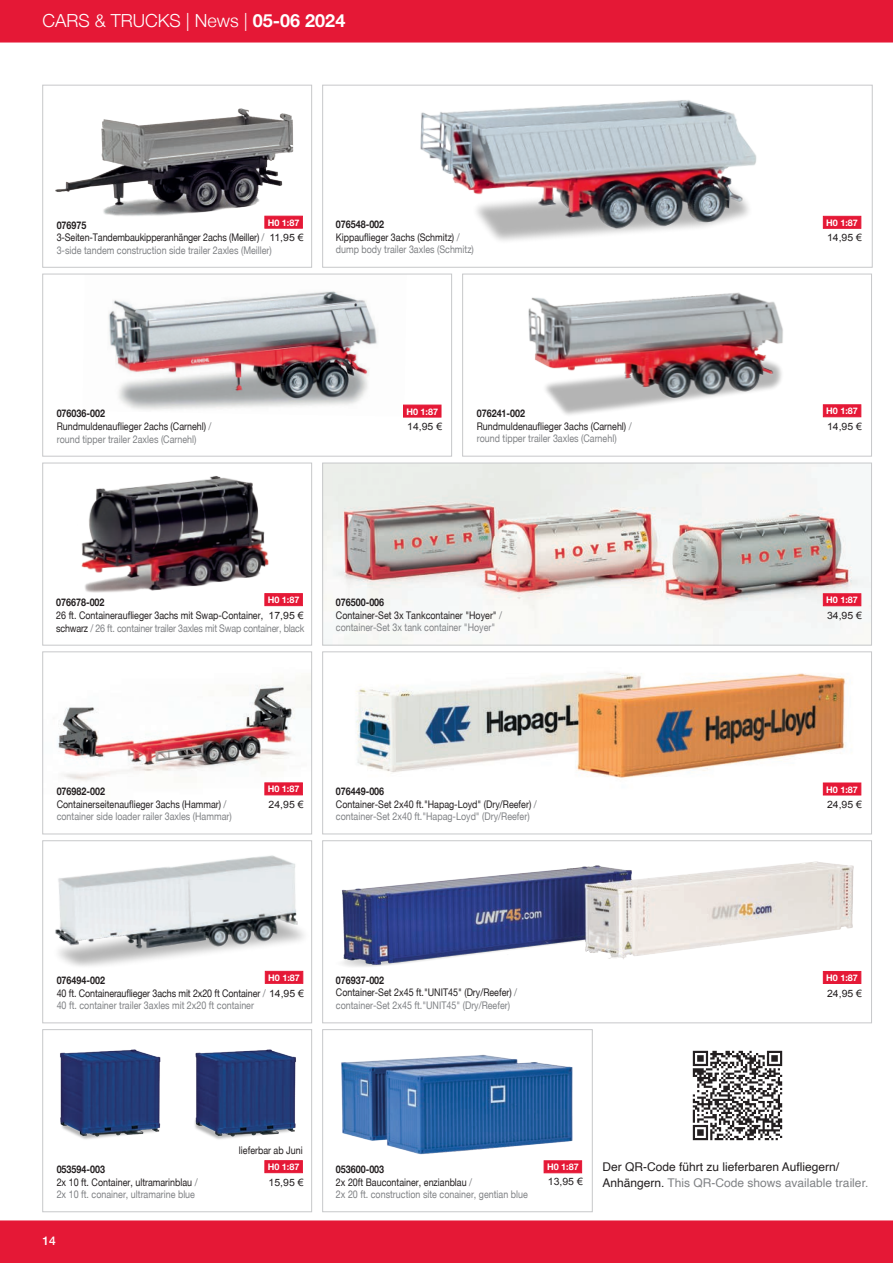
<style>
.page{position:relative;width:893px;height:1263px;background:#fff}
.page>*{position:absolute;margin:0;border:0;box-sizing:border-box;transform-origin:0 0}
.t1{font:300 18px "Helvetica Neue";color:#fff}
.Fliesstext{font:12px "Helvetica";color:#808285}
.Fliesstext-2{font:12px "Helvetica";color:#231f20}
.t2{font:500 12px "Helvetica Neue";color:#fff}
.Artikelnummer{font:10.5px/12.6px "Helvetica Neue";color:#231f20;scale:.85 1}
.Artikelnummer-2{font:10.5px "Helvetica Neue";color:#808285;scale:.85 1}
.Artikelnummer-3{font:700 10.5px "Helvetica Neue";color:#231f20;scale:.85 1}
.Artikelnummer-4{font:10.5px "Helvetica Neue";letter-spacing:-.02em;color:#808285;scale:.85 1}
.Preisangabe{font:10.05px "Arial";color:#231f20;scale:1.04 1}
.Dokumententitel{font:700 9px "Helvetica Neue";color:#fff}
.s1{font-weight:700}
.s2{color:#808285}
.s3{color:#231f20}
.s4{font-family:"Arial";font-size:10.05px}
</style>
<div class="page">
<img style="left:55px;top:108px;width:248px;height:108px">
<div style="left:43px;top:85px;width:269px;height:182px;border:1px solid #c7c8ca"></div>
<img style="left:57px;top:684px;width:253px;height:112px">
<div style="left:43px;top:652px;width:269px;height:182px;border:1px solid #c7c8ca"></div>
<img style="left:55px;top:855px;width:249px;height:129px">
<div style="left:43px;top:840px;width:269px;height:183px;border:1px solid #c7c8ca"></div>
<img style="left:60px;top:1049px;width:243px;height:125px">
<div style="left:43px;top:1029px;width:269px;height:183px;border:1px solid #c7c8ca"></div>
<div style="left:264px;top:216px;width:39px;height:13px;background:#e51836;border:1px solid #e51836"></div>
<div style="left:264px;top:782px;width:39px;height:13px;background:#e51836;border:1px solid #e51836"></div>
<div style="left:265px;top:971px;width:38px;height:13px;background:#e51836;border:1px solid #e51836"></div>
<div style="left:264px;top:1160px;width:39px;height:13px;background:#e51836;border:1px solid #e51836"></div>
<img style="left:420px;top:100px;width:337px;height:141px">
<div style="left:322px;top:85px;width:550px;height:182px;border:1px solid #c7c8ca"></div>
<img style="left:356px;top:673px;width:506px;height:123px">
<div style="left:322px;top:652px;width:550px;height:182px;border:1px solid #c7c8ca"></div>
<img style="left:342px;top:861px;width:520px;height:123px">
<div style="left:322px;top:840px;width:550px;height:183px;border:1px solid #c7c8ca"></div>
<img style="left:341px;top:1054px;width:242px;height:120px">
<div style="left:322px;top:1029px;width:270px;height:183px;border:1px solid #c7c8ca"></div>
<div style="left:544px;top:1160px;width:38px;height:13px;background:#e51836;border:1px solid #e51836"></div>
<div style="left:823px;top:216px;width:38px;height:13px;background:#e51836;border:1px solid #e51836"></div>
<div style="left:823px;top:783px;width:38px;height:12px;background:#e51836"></div>
<div style="left:823px;top:971px;width:38px;height:13px;background:#e51836"></div>
<img style="left:81px;top:476px;width:222px;height:131px">
<div style="left:43px;top:463px;width:269px;height:182px;border:1px solid #c7c8ca"></div>
<div style="left:264px;top:593px;width:39px;height:13px;background:#e51836;border:1px solid #e51836"></div>
<img style="left:324px;top:465px;width:546px;height:178px">
<div style="left:322px;top:463px;width:550px;height:182px;border:1px solid #c7c8ca"></div>
<div style="left:823px;top:593px;width:38px;height:13px;background:#e51836;border:1px solid #e51836"></div>
<img style="left:108px;top:291px;width:299px;height:119px">
<div style="left:43px;top:274px;width:409px;height:182px;border:1px solid #c7c8ca"></div>
<div style="left:403px;top:405px;width:38px;height:12px;background:#e51836"></div>
<img style="left:528px;top:292px;width:255px;height:123px">
<div style="left:462px;top:274px;width:410px;height:182px;border:1px solid #c7c8ca"></div>
<div style="left:823px;top:404px;width:38px;height:13px;background:#e51836;border:1px solid #e51836"></div>
<div style="left:0;top:0;width:893px;height:43px;background:#e51836"></div>
<div style="left:0;top:1220px;width:893px;height:43px;background:#e51836"></div>
<img style="left:692px;top:1050px;width:91px;height:91px">
<h1 class="t1" style="left:43px;top:6px;width:304px">CARS &amp; TRUCKS | News | <span class="s1">05-06 2024</span></h1>
<p class="Dokumententitel" style="left:268px;top:215px;width:33px">H0 1:87</p>
<p class="Dokumententitel" style="left:826px;top:216px;width:33px">H0 1:87</p>
<p class="Artikelnummer-3" style="left:336px;top:216px;width:58px">076548-002</p>
<p class="Artikelnummer" style="left:336px;top:231px;width:147px">Kippauflieger 3achs (Schmitz) <span class="s2">/</span></p>
<p class="Artikelnummer-2" style="left:336px;top:243px;width:164px">dump body trailer 3axles (Schmitz)</p>
<p class="Artikelnummer-3" style="left:57px;top:217px;width:37px">076975</p>
<p class="Artikelnummer" style="left:57px;top:231px;width:246px">3-Seiten-Tandembaukipperanhänger 2achs (Meiller) <span class="s2">/</span></p>
<p class="Artikelnummer-2" style="left:57px;top:244px;width:255px">3-side tandem construction side trailer 2axles (Meiller)</p>
<p class="Preisangabe" style="left:269px;top:231px;width:34px">11,95 €</p>
<p class="Preisangabe" style="left:827px;top:231px;width:35px">14,95 €</p>
<p class="Artikelnummer-3" style="left:57px;top:405px;width:58px">076036-002</p>
<p class="Artikelnummer" style="left:57px;top:420px;width:184px">Rundmuldenauflieger 2achs (Carnehl) <span class="s2">/</span></p>
<p class="Artikelnummer-2" style="left:57px;top:433px;width:166px">round tipper trailer 2axles (Carnehl)</p>
<p class="Dokumententitel" style="left:826px;top:404px;width:33px">H0 1:87</p>
<p class="Dokumententitel" style="left:406px;top:404px;width:33px">H0 1:87</p>
<p class="Artikelnummer-3" style="left:477px;top:405px;width:58px">076241-002</p>
<p class="Artikelnummer" style="left:477px;top:420px;width:184px">Rundmuldenauflieger 3achs (Carnehl) <span class="s2">/</span></p>
<p class="Artikelnummer-2" style="left:477px;top:432px;width:166px">round tipper trailer 3axles (Carnehl)</p>
<p class="Preisangabe" style="left:407px;top:420px;width:35px">14,95 €</p>
<p class="Preisangabe" style="left:827px;top:420px;width:35px">14,95 €</p>
<p class="Dokumententitel" style="left:268px;top:593px;width:33px">H0 1:87</p>
<p class="Dokumententitel" style="left:826px;top:593px;width:33px">H0 1:87</p>
<p class="Artikelnummer-3" style="left:336px;top:594px;width:58px">076500-006</p>
<p class="Artikelnummer" style="left:336px;top:609px;width:197px">Container-Set 3x Tankcontainer "Hoyer" <span class="s2">/</span></p>
<p class="Artikelnummer-2" style="left:336px;top:621px;width:189px">container-Set 3x tank container "Hoyer"</p>
<p class="Artikelnummer-3" style="left:56px;top:594px;width:58px">076678-002</p>
<p class="Artikelnummer" style="left:56px;top:609px;width:245px">26 ft. Containerauflieger 3achs mit Swap-Container,</p>
<p class="Artikelnummer-4" style="left:56px;top:622px;width:294px"><span class="s3">schwarz</span> / 26 ft. container trailer 3axles mit Swap container, black</p>
<p class="Preisangabe" style="left:269px;top:609px;width:35px">17,95 €</p>
<p class="Preisangabe" style="left:827px;top:609px;width:35px">34,95 €</p>
<p class="Artikelnummer-3" style="left:57px;top:783px;width:58px">076982-002</p>
<p class="Artikelnummer" style="left:57px;top:798px;width:201px">Containerseitenauflieger 3achs (Hammar) <span class="s2">/</span></p>
<p class="Artikelnummer-2" style="left:57px;top:810px;width:207px">container side loader railer 3axles (Hammar)</p>
<p class="Dokumententitel" style="left:268px;top:782px;width:33px">H0 1:87</p>
<p class="Dokumententitel" style="left:826px;top:782px;width:33px">H0 1:87</p>
<p class="Artikelnummer-3" style="left:336px;top:783px;width:58px">076449-006</p>
<p class="Artikelnummer" style="left:336px;top:797px;width:238px">Container-Set 2x40 ft."Hapag-Loyd" (Dry/Reefer) <span class="s2">/</span></p>
<p class="Artikelnummer-2" style="left:336px;top:810px;width:229px">container-Set 2x40 ft."Hapag-Loyd" (Dry/Reefer)</p>
<p class="Preisangabe" style="left:269px;top:798px;width:35px">24,95 €</p>
<p class="Preisangabe" style="left:827px;top:798px;width:35px">24,95 €</p>
<p class="Dokumententitel" style="left:268px;top:970px;width:33px">H0 1:87</p>
<p class="Artikelnummer-3" style="left:57px;top:972px;width:58px">076494-002</p>
<p class="Artikelnummer" style="left:57px;top:987px;width:292px">40 ft. Containerauflieger 3achs mit 2x20 ft Container <span class="s2">/</span> <span class="s4">14,95 €<br></span><span class="s2">40 ft. container trailer 3axles mit 2x20 ft container</span></p>
<p class="Artikelnummer-3" style="left:336px;top:972px;width:58px">076937-002</p>
<p class="Artikelnummer" style="left:336px;top:986px;width:215px">Container-Set 2x45 ft."UNIT45" (Dry/Reefer) <span class="s2">/</span></p>
<p class="Artikelnummer-2" style="left:336px;top:999px;width:206px">container-Set 2x45 ft."UNIT45" (Dry/Reefer)</p>
<p class="Dokumententitel" style="left:826px;top:971px;width:33px">H0 1:87</p>
<p class="Preisangabe" style="left:827px;top:986px;width:35px">24,95 €</p>
<p class="Artikelnummer-3" style="left:57px;top:1161px;width:58px">053594-003</p>
<p class="Artikelnummer" style="left:57px;top:1175px;width:167px">2x 10 ft. Container, ultramarinblau <span class="s2">/</span></p>
<p class="Artikelnummer-2" style="left:57px;top:1188px;width:164px">2x 10 ft. conainer, ultramarine blue</p>
<p class="t2" style="left:43px;top:1231px;width:15px">14</p>
<p class="Artikelnummer" style="left:239px;top:1144px;width:77px">lieferbar ab Juni</p>
<p class="Dokumententitel" style="left:268px;top:1160px;width:33px">H0 1:87</p>
<p class="Dokumententitel" style="left:547px;top:1160px;width:33px">H0 1:87</p>
<p class="Artikelnummer-3" style="left:336px;top:1161px;width:58px">053600-003</p>
<p class="Artikelnummer" style="left:336px;top:1176px;width:162px">2x 20ft Baucontainer, enzianblau <span class="s2">/</span></p>
<p class="Artikelnummer-2" style="left:336px;top:1188px;width:227px">2x 20 ft. construction site conainer, gentian blue</p>
<p class="Preisangabe" style="left:269px;top:1176px;width:35px">15,95 €</p>
<p class="Preisangabe" style="left:548px;top:1175px;width:35px">13,95 €</p>
<p class="Fliesstext-2" style="left:602px;top:1157px;width:238px">Der QR-Code führt zu lieferbaren Aufliegern/</p>
<p class="Fliesstext" style="left:602px;top:1173px;width:267px"><span class="s3">Anhängern.</span> This QR-Code shows available trailer.</p>
</div>
